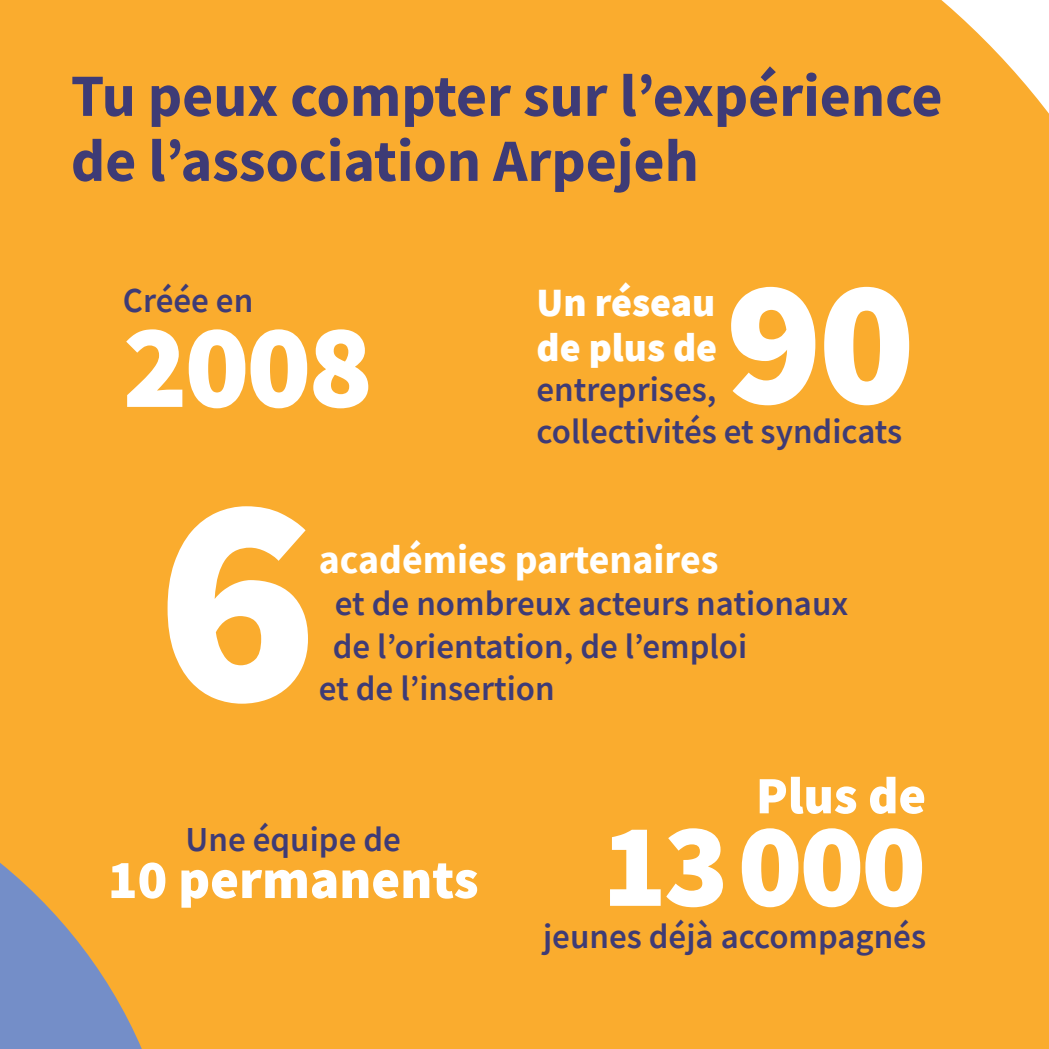
<style>
.page{position:relative;width:1049px;height:1049px;background:#faac2e}
.page>*{position:absolute;margin:0;border:0;box-sizing:border-box;transform-origin:0 0}
.t1{font:900 300px "Source Sans Pro";color:#fff}
.t2{font:900 180px "Source Sans Pro";color:#fff}
.t3{font:900 120px "Source Sans Pro";letter-spacing:-.025em;color:#fff}
.Titre-H1{font:700 60px/65px "Source Sans Pro";color:#3e3b76}
.t4{font:900 55px "Source Sans Pro";color:#fff}
.t5{font:900 52.5px "Source Sans Pro";color:#fff}
.t6{font:700 40px "Source Sans Pro";color:#fff}
.t7{font:900 40px "Source Sans Pro";color:#fff}
.t8{font:600 35px/42.5px "Source Sans Pro";color:#3e3b76}
</style>
<div class="page">
<svg style="left:0;top:863px;width:155px;height:186px"></svg>
<h1 class="Titre-H1" style="left:71px;top:63px;width:873px">Tu peux compter sur l’expérience de l’association Arpejeh</h1>
<p class="t8" style="left:123px;top:279px;width:132px">Créée en</p>
<p class="t3" style="left:123px;top:284px;width:252px">2008</p>
<p class="t7" style="left:536px;top:275px;width:180px">Un réseau</p>
<p class="t2" style="left:725px;top:219px;width:191px">90</p>
<p class="t7" style="left:536px;top:320px;width:182px">de plus de</p>
<p class="t8" style="left:536px;top:368px;width:367px">entreprises, collectivités et syndicats</p>
<p class="t1" style="left:156px;top:393px;width:164px">6</p>
<p class="t6" style="left:319px;top:532px;width:401px">académies partenaires</p>
<p class="t8" style="left:335px;top:582px;width:515px">et de nombreux acteurs nationaux</p>
<p class="t8" style="left:333px;top:624px;width:416px">de l’orientation, de l’emploi</p>
<p class="t8" style="left:319px;top:667px;width:237px">et de l’insertion</p>
<p class="t8" style="left:186px;top:817px;width:217px">Une équipe de</p>
<p class="t4" style="left:108px;top:842px;width:372px">10 permanents</p>
<p class="t5" style="left:756px;top:759px;width:172px">Plus de</p>
<p class="t3" style="left:602px;top:783px;width:326px">13 000</p>
<p class="t8" style="left:543px;top:915px;width:385px">jeunes déjà accompagnés</p>
</div>
